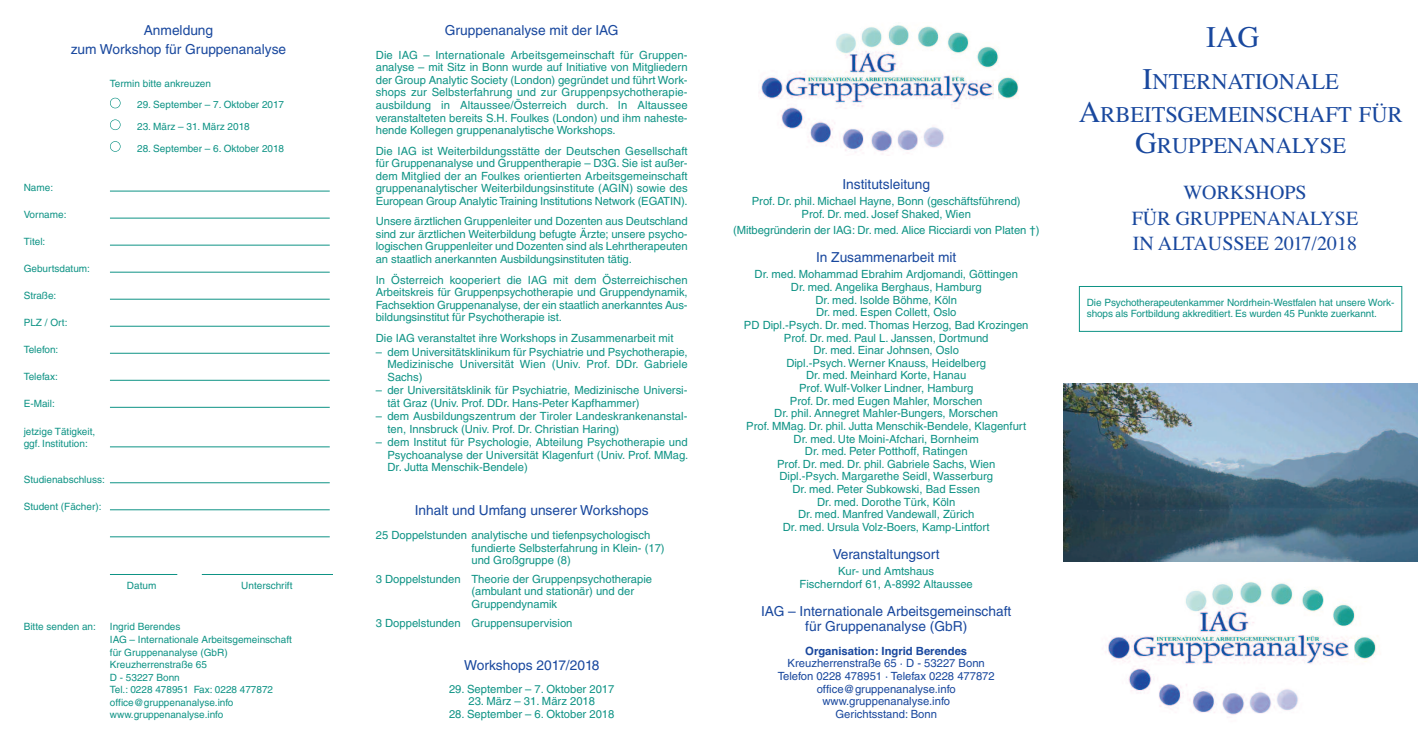
<style>
.page{position:relative;width:1418px;height:745px;background:#fff}
.page>*{position:absolute;margin:0;border:0;box-sizing:border-box;transform-origin:0 0}
.t1{font:30px "Times";color:#19489e}
.t2{font:22.5px/32.1px "Times";color:#19489e;text-align:center}
.t3{font:20px/25px "Times";color:#19489e;text-align:center}
.t4{font:13.75px/15.1px "Helvetica";color:#19489e;text-align:center}
.t5{font:11.25px/12.5px "Helvetica";color:#0e9385;text-align:justify}
.t6{font:11.25px/12.6px "Helvetica";color:#19489e;text-align:center}
.t7{font:700 11.25px "Helvetica";color:#19489e}
.t8{font:10px/12.5px "Helvetica";color:#0e9385}
.s1{font-size:30px}
</style>
<div class="page">
<img style="left:1105px;top:581px;width:273px;height:134px">
<img style="left:759px;top:25px;width:260px;height:129px">
<div style="left:1079px;top:286px;width:322px;height:45px;border:1px solid #0e9385"></div>
<img style="left:1063px;top:383px;width:354px;height:177px">
<hr style="left:993px;top:81px;width:4px;height:18px;background:#fff">
<div style="left:1348px;top:639px;width:5px;height:19px;background:#fff"></div>
<hr style="left:202px;top:574px;width:131px;height:1px;background:#0e9385">
<hr style="left:110px;top:574px;width:67px;height:1px;background:#0e9385">
<hr style="left:110px;top:536px;width:220px;height:1px;background:#0e9385">
<hr style="left:110px;top:509px;width:220px;height:1px;background:#0e9385">
<hr style="left:110px;top:482px;width:220px;height:1px;background:#0e9385">
<hr style="left:110px;top:446px;width:220px;height:1px;background:#0e9385">
<hr style="left:110px;top:407px;width:220px;height:1px;background:#0e9385">
<hr style="left:110px;top:380px;width:220px;height:1px;background:#0e9385">
<hr style="left:110px;top:353px;width:220px;height:1px;background:#0e9385">
<hr style="left:110px;top:326px;width:220px;height:1px;background:#0e9385">
<hr style="left:110px;top:299px;width:220px;height:1px;background:#0e9385">
<hr style="left:110px;top:272px;width:220px;height:1px;background:#0e9385">
<hr style="left:110px;top:245px;width:220px;height:1px;background:#0e9385">
<hr style="left:110px;top:218px;width:220px;height:1px;background:#0e9385">
<hr style="left:110px;top:191px;width:220px;height:1px;background:#0e9385">
<div style="left:110px;top:98px;width:11px;height:10px;border:1px solid #0e9385;border-radius:50%"></div>
<div style="left:110px;top:119px;width:11px;height:11px;border:1px solid #0e9385;border-radius:50%"></div>
<div style="left:110px;top:141px;width:11px;height:11px;border:1px solid #0e9385;border-radius:50%"></div>
<p class="t4" style="left:71px;top:21px;width:217px;line-height:19.6px">Anmeldung<br>zum Workshop für Gruppenanalyse</p>
<p class="t8" style="left:110px;top:78px;width:102px">Termin bitte ankreuzen</p>
<p class="t8" style="left:137px;top:99px;width:148px">29. September – 7. Oktober 2017</p>
<p class="t8" style="left:137px;top:121px;width:114px">23. März – 31. März 2018</p>
<p class="t8" style="left:137px;top:143px;width:148px">28. September – 6. Oktober 2018</p>
<p class="t8" style="left:24px;top:182px;width:31px">Name:</p>
<p class="t8" style="left:24px;top:209px;width:44px">Vorname:</p>
<p class="t8" style="left:24px;top:236px;width:23px">Titel:</p>
<p class="t8" style="left:24px;top:263px;width:68px">Geburtsdatum:</p>
<p class="t8" style="left:24px;top:290px;width:34px">Straße:</p>
<p class="t8" style="left:24px;top:317px;width:45px">PLZ / Ort:</p>
<p class="t8" style="left:24px;top:344px;width:36px">Telefon:</p>
<p class="t8" style="left:24px;top:371px;width:36px">Telefax:</p>
<p class="t8" style="left:24px;top:398px;width:33px">E-Mail:</p>
<p class="t8" style="left:24px;top:425px;width:73px">jetzige Tätigkeit, ggf. Institution:</p>
<p class="t8" style="left:24px;top:474px;width:83px">Studienabschluss:</p>
<p class="t8" style="left:24px;top:501px;width:79px">Student (Fächer):</p>
<p class="t8" style="left:127px;top:580px;width:31px">Datum</p>
<p class="t8" style="left:241px;top:580px;width:53px">Unterschrift</p>
<p class="t8" style="left:24px;top:621px;width:74px">Bitte senden an:</p>
<p class="t8" style="left:110px;top:621px;width:183px">Ingrid Berendes<br>IAG – Internationale Arbeitsgemeinschaft für Gruppenanalyse (GbR)<br>Kreuzherrenstraße 65<br>D - 53227 Bonn<br>Tel.: 0228 478951 Fax: 0228 477872 office@gruppenanalyse.info www.gruppenanalyse.info</p>
<p class="t4" style="left:445px;top:24px;width:175px">Gruppenanalyse mit der IAG</p>
<p class="t5" style="left:376px;top:50px;width:313px">Die IAG – Internationale Arbeitsgemeinschaft für Gruppen&shy;analyse – mit Sitz in Bonn wurde auf Initiative von Mitgliedern der Group Analytic Society (London) gegründet und führt Work&shy;shops zur Selbsterfahrung und zur Gruppenpsychotherapie&shy;ausbildung in Altaussee/Österreich durch. In Altaussee veranstalteten bereits S.H. Foulkes (London) und ihm naheste&shy;hende Kollegen gruppenanalytische Workshops.</p>
<p class="t5" style="left:376px;top:145px;width:313px">Die IAG ist Weiterbildungsstätte der Deutschen Gesellschaft für Gruppenanalyse und Gruppentherapie – D3G. Sie ist außer&shy;dem Mitglied der an Foulkes orientierten Arbeitsgemeinschaft gruppenanalytischer Weiterbildungsinstitute (AGIN) sowie des European Group Analytic Training Institutions Network (EGATIN).</p>
<p class="t5" style="left:376px;top:216px;width:313px">Unsere ärztlichen Gruppenleiter und Dozenten aus Deutschland sind zur ärztlichen Weiterbildung befugte Ärzte; unsere psycho&shy;logischen Gruppenleiter und Dozenten sind als Lehrtherapeuten an staatlich anerkannten Ausbildungsinstituten tätig.</p>
<p class="t5" style="left:376px;top:274px;width:313px">In Österreich kooperiert die IAG mit dem Österreichischen Arbeitskreis für Gruppenpsychotherapie und Gruppendynamik, Fachsektion Gruppenanalyse, der ein staatlich anerkanntes Aus&shy;bildungsinstitut für Psychotherapie ist.</p>
<p class="t5" style="left:376px;top:332px;width:299px">Die IAG veranstaltet ihre Workshops in Zusammenarbeit mit</p>
<p class="t5" style="left:387px;top:346px;width:302px;text-indent:-12px">– dem Universitätsklinikum für Psychiatrie und Psychotherapie, Medizinische Universität Wien (Univ. Prof. DDr. Gabriele Sachs)</p>
<p class="t5" style="left:387px;top:385px;width:301px;text-indent:-12px">– der Universitätsklinik für Psychiatrie, Medizinische Universi&shy;tät Graz (Univ. Prof. DDr. Hans-Peter Kapfhammer)</p>
<p class="t5" style="left:387px;top:411px;width:301px;text-indent:-12px">– dem Ausbildungszentrum der Tiroler Landeskrankenanstal&shy;ten, Innsbruck (Univ. Prof. Dr. Christian Haring)</p>
<p class="t5" style="left:387px;top:437px;width:302px;text-indent:-12px">– dem Institut für Psychologie, Abteilung Psychotherapie und Psychoanalyse der Universität Klagenfurt (Univ. Prof. MMag.<br>Dr. Jutta Menschik-Bendele)</p>
<p class="t4" style="left:415px;top:503px;width:235px">Inhalt und Umfang unserer Workshops</p>
<p class="t5" style="left:471px;top:529px;width:195px;text-align:left;text-indent:-96px">25 Doppelstunden analytische und tiefenpsychologisch fundierte Selbsterfahrung in Klein- (17) und Großgruppe (8)</p>
<p class="t5" style="left:471px;top:573px;width:182px;text-align:left;text-indent:-96px">3 Doppelstunden Theorie der Gruppenpsychotherapie (ambulant und stationär) und der<br>Gruppendynamik</p>
<p class="t5" style="left:376px;top:617px;width:198px">3 Doppelstunden Gruppensupervision</p>
<p class="t4" style="left:464px;top:658px;width:137px">Workshops 2017/2018</p>
<p class="t5" style="left:449px;top:683px;width:167px">29. September – 7. Oktober 2017</p>
<p class="t5" style="left:468px;top:695px;width:128px">23. März – 31. März 2018</p>
<p class="t5" style="left:449px;top:708px;width:167px">28. September – 6. Oktober 2018</p>
<p class="t4" style="left:842px;top:178px;width:89px">Institutsleitung</p>
<p class="t5" style="left:751px;top:196px;width:270px;text-align:center">Prof. Dr. phil. Michael Hayne, Bonn (geschäftsführend)<br>Prof. Dr. med. Josef Shaked, Wien</p>
<p class="t5" style="left:733px;top:225px;width:308px">(Mitbegründerin der IAG: Dr. med. Alice Ricciardi von Platen †)</p>
<p class="t4" style="left:816px;top:251px;width:142px">In Zusammenarbeit mit</p>
<p class="t5" style="left:744px;top:269px;width:286px;text-align:center">Dr. med. Mohammad Ebrahim Ardjomandi, Göttingen<br>Dr. med. Angelika Berghaus, Hamburg<br>Dr. med. Isolde Böhme, Köln<br>Dr. med. Espen Collett, Oslo<br>PD Dipl.-Psych. Dr. med. Thomas Herzog, Bad Krozingen Prof. Dr. med. Paul L. Janssen, Dortmund<br>Dr. med. Einar Johnsen, Oslo<br>Dipl.-Psych. Werner Knauss, Heidelberg<br>Dr. med. Meinhard Korte, Hanau<br>Prof. Wulf-Volker Lindner, Hamburg<br>Prof. Dr. med Eugen Mahler, Morschen<br>Dr. phil. Annegret Mahler-Bungers, Morschen<br>Prof. MMag. Dr. phil. Jutta Menschik-Bendele, Klagenfurt Dr. med. Ute Moini-Afchari, Bornheim<br>Dr. med. Peter Potthoff, Ratingen<br>Prof. Dr. med. Dr. phil. Gabriele Sachs, Wien<br>Dipl.-Psych. Margarethe Seidl, Wasserburg<br>Dr. med. Peter Subkowski, Bad Essen<br>Dr. med. Dorothe Türk, Köln<br>Dr. med. Manfred Vandewall, Zürich<br>Dr. med. Ursula Volz-Boers, Kamp-Lintfort</p>
<p class="t4" style="left:832px;top:547px;width:108px">Veranstaltungsort</p>
<p class="t5" style="left:799px;top:566px;width:175px;text-align:center">Kur- und Amtshaus<br>Fischerndorf 61, A-8992 Altaussee</p>
<p class="t4" style="left:761px;top:604px;width:252px">IAG – Internationale Arbeitsgemeinschaft für Gruppenanalyse (GbR)</p>
<p class="t7" style="left:805px;top:643px;width:163px">Organisation: Ingrid Berendes</p>
<p class="t6" style="left:777px;top:657px;width:219px">Kreuzherrenstraße 65 · D - 53227 Bonn<br>Telefon 0228 478951 · Telefax 0228 477872 office@gruppenanalyse.info www.gruppenanalyse.info<br>Gerichtsstand: Bonn</p>
<h1 class="t1" style="left:1206px;top:19px;width:55px">IAG</h1>
<h2 class="t2" style="left:1078px;top:65px;width:325px"><span class="s1">I</span>NTERNATIONALE<br><span class="s1">A</span>RBEITSGEMEINSCHAFT FÜR<br><span class="s1">G</span>RUPPENANALYSE</h2>
<h3 class="t3" style="left:1131px;top:180px;width:228px">WORKSHOPS<br>FÜR GRUPPENANALYSE<br>IN ALTAUSSEE 2017/2018</h3>
<p class="t8" style="left:1086px;top:297px;width:309px;line-height:11.5px">Die Psychotherapeutenkammer Nordrhein-Westfalen hat unsere Work&shy;shops als Fortbildung akkreditiert. Es wurden 45 Punkte zuerkannt.</p>
</div>
